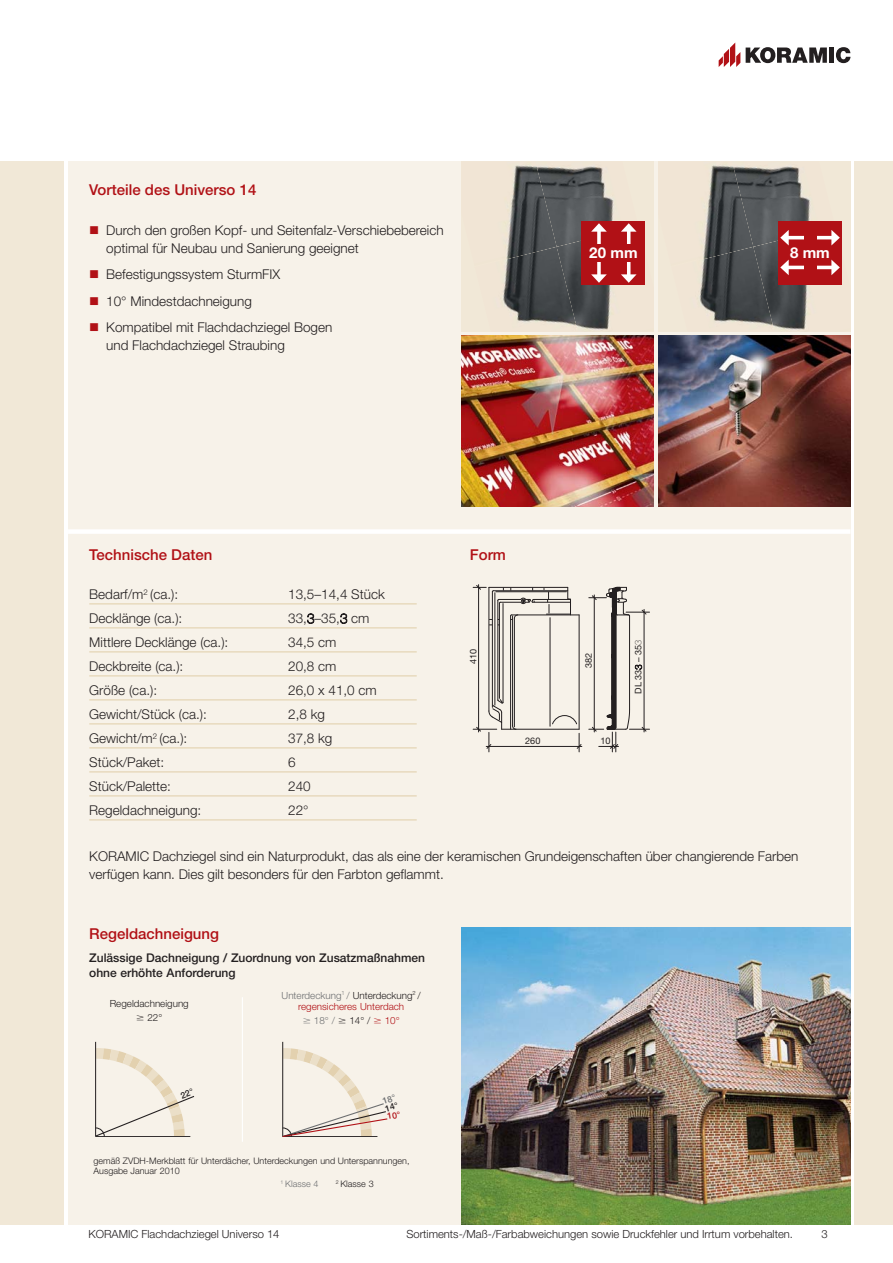
<style>
.page{position:relative;width:893px;height:1263px;background:#fff}
.page>*{position:absolute;margin:0;border:0;box-sizing:border-box;transform-origin:0 0}
.t1{font:500 15px "Helvetica Neue";color:#b11116}
.t2{font:700 15px "Helvetica Neue";color:#fff}
.t3{font:300 13.5px/18px "Helvetica Neue";color:#231f20}
.t4{font:500 12px/15px "Helvetica Neue";color:#231f20}
.t5{font:300 11.25px "Helvetica Neue";color:#231f20}
.t6{font:300 9.9px/10.9px "Helvetica Neue";color:#b11116;text-align:center}
.t7{font:300 9.9px "Helvetica Neue";color:#231f20}
.t8{font:300 9.9px "Helvetica Neue";color:#6d6f71}
.t9{font:9.15px "Helvetica Neue";color:#231f20}
.t10{font:300 9px/9.8px "Helvetica Neue";color:#231f20}
.t11{font:300 9px "Helvetica Neue";color:#6d6f71}
.s1{font-family:"Helvetica Neue LTW1 G";font-weight:100}
.s2{font-family:"Mathematical Pi One";font-weight:400}
.s3{color:#6d6f71}
.s4{color:#231f20}
.s5{font-family:"Mathematical Pi One";font-weight:400;color:#231f20}
.s6{font-family:"Mathematical Pi One";font-weight:400;color:#b11116}
.s7{color:#b11116}
</style>
<div class="page">
<div style="left:855px;top:162px;width:38px;height:1063px;background:#f1e8d7"></div>
<div style="left:68px;top:162px;width:782px;height:1063px;background:#f7f2e9"></div>
<div style="left:0;top:162px;width:64px;height:1063px;background:#f1e8d7"></div>
<svg style="left:719px;top:43px;width:21px;height:24px"></svg>
<div style="left:829px;top:48px;width:5px;height:15px;background:#231f20"></div>
<svg style="left:836px;top:47px;width:14px;height:16px"></svg>
<svg style="left:746px;top:47px;width:81px;height:16px"></svg>
<svg style="left:473px;top:585px;width:13px;height:5px"></svg>
<hr style="left:478px;top:587px;width:1px;height:142px;background:#231f20">
<svg style="left:577px;top:733px;width:5px;height:19px"></svg>
<hr style="left:489px;top:746px;width:90px;height:1px;background:#231f20">
<hr style="left:489px;top:587px;width:79px;height:1px;background:#231f20">
<hr style="left:502px;top:729px;width:77px;height:1px;background:#231f20">
<hr style="left:579px;top:615px;width:1px;height:114px;background:#231f20">
<hr style="left:489px;top:587px;width:1px;height:124px;background:#231f20">
<svg style="left:589px;top:587px;width:60px;height:165px"></svg>
<hr style="left:493px;top:590px;width:75px;height:1px;background:#231f20">
<hr style="left:492px;top:592px;width:1px;height:115px;background:#231f20">
<hr style="left:495px;top:593px;width:1px;height:112px;background:#231f20">
<hr style="left:496px;top:591px;width:70px;height:1px;background:#231f20">
<hr style="left:533px;top:602px;width:37px;height:1px;background:#231f20">
<hr style="left:534px;top:599px;width:36px;height:1px;background:#231f20">
<hr style="left:498px;top:600px;width:1px;height:100px;background:#231f20">
<hr style="left:499px;top:603px;width:1px;height:95px;background:#231f20">
<hr style="left:512px;top:615px;width:58px;height:1px;background:#231f20">
<hr style="left:514px;top:618px;width:1px;height:109px;background:#231f20">
<hr style="left:512px;top:616px;width:1px;height:110px;background:#231f20">
<hr style="left:510px;top:616px;width:1px;height:113px;background:#231f20">
<hr style="left:550px;top:618px;width:1px;height:108px;background:#231f20">
<svg style="left:552px;top:715px;width:25px;height:9px"></svg>
<svg style="left:544px;top:587px;width:35px;height:28px"></svg>
<svg style="left:497px;top:598px;width:38px;height:6px"></svg>
<hr style="left:503px;top:603px;width:1px;height:99px;background:#231f20">
<svg style="left:510px;top:614px;width:8px;height:6px"></svg>
<svg style="left:489px;top:619px;width:3px;height:7px"></svg>
<svg style="left:512px;top:725px;width:4px;height:5px"></svg>
<svg style="left:473px;top:699px;width:30px;height:53px"></svg>
<div style="left:68px;top:529px;width:782px;height:5px;background:#fff"></div>
<img style="left:461px;top:927px;width:389px;height:298px">
<hr style="left:89px;top:603px;width:328px;height:1px;background:#e0cea8">
<hr style="left:89px;top:627px;width:328px;height:1px;background:#e0cea8">
<hr style="left:89px;top:651px;width:328px;height:1px;background:#e0cea8">
<hr style="left:89px;top:675px;width:328px;height:1px;background:#e0cea8">
<hr style="left:89px;top:699px;width:328px;height:1px;background:#e0cea8">
<hr style="left:89px;top:723px;width:328px;height:1px;background:#e0cea8">
<hr style="left:89px;top:747px;width:328px;height:1px;background:#e0cea8">
<hr style="left:89px;top:771px;width:328px;height:1px;background:#e0cea8">
<hr style="left:89px;top:795px;width:328px;height:1px;background:#e0cea8">
<hr style="left:89px;top:819px;width:328px;height:1px;background:#e0cea8">
<hr style="left:95px;top:1042px;width:1px;height:94px;background:#231f20">
<hr style="left:282px;top:1042px;width:1px;height:94px;background:#231f20">
<hr style="left:242px;top:997px;width:1px;height:145px;background:#fff">
<img style="left:461px;top:336px;width:193px;height:170px">
<img style="left:658px;top:336px;width:192px;height:170px">
<div style="left:461px;top:162px;width:193px;height:170px;background:#f1e8d7"></div>
<img style="left:504px;top:165px;width:31px;height:82px">
<img style="left:535px;top:166px;width:79px;height:81px">
<img style="left:503px;top:247px;width:53px;height:76px">
<img style="left:556px;top:226px;width:57px;height:104px">
<div style="left:658px;top:162px;width:192px;height:170px;background:#f1e8d7"></div>
<img style="left:702px;top:165px;width:30px;height:82px">
<img style="left:732px;top:166px;width:78px;height:81px">
<img style="left:699px;top:247px;width:54px;height:76px">
<img style="left:753px;top:226px;width:56px;height:104px">
<div style="left:581px;top:221px;width:64px;height:64px;background:#b11116"></div>
<svg style="left:597px;top:232px;width:4px;height:42px"></svg>
<svg style="left:591px;top:223px;width:16px;height:9px"></svg>
<svg style="left:591px;top:274px;width:16px;height:9px"></svg>
<hr style="left:627px;top:228px;width:3px;height:49px;background:#fff">
<svg style="left:621px;top:223px;width:16px;height:9px"></svg>
<svg style="left:621px;top:274px;width:16px;height:9px"></svg>
<div style="left:581px;top:244px;width:64px;height:17px;background:#b11116"></div>
<div style="left:778px;top:221px;width:64px;height:64px;background:#b11116"></div>
<hr style="left:786px;top:266px;width:48px;height:3px;background:#fff">
<svg style="left:780px;top:260px;width:9px;height:15px"></svg>
<svg style="left:831px;top:260px;width:9px;height:15px"></svg>
<hr style="left:786px;top:236px;width:48px;height:3px;background:#fff">
<svg style="left:780px;top:230px;width:9px;height:15px"></svg>
<svg style="left:831px;top:230px;width:9px;height:15px"></svg>
<div style="left:804px;top:221px;width:12px;height:64px;background:#b11116"></div>
<svg style="left:95px;top:1048px;width:100px;height:89px"></svg>
<svg style="left:282px;top:1048px;width:106px;height:89px"></svg>
<p class="t1" style="left:89px;top:184px;width:169px">Vorteile des Universo 14</p>
<p class="t3" style="left:106px;top:222px;width:339px">Durch den großen Kopf- und Seitenfalz-Verschiebebereich optimal für Neubau und Sanierung geeignet</p>
<p class="t3" style="left:106px;top:262px;width:228px;line-height:26.5px">Befestigungssystem SturmFIX<br>10° Mindestdachneigung<br>Kompatibel mit Flachdachziegel Bogen</p>
<p class="t3" style="left:106px;top:338px;width:180px">und Flachdachziegel Straubing</p>
<p class="t2" style="left:589px;top:248px;width:50px">20 mm</p>
<p class="t2" style="left:790px;top:248px;width:41px">8 mm</p>
<p class="t1" style="left:89px;top:549px;width:125px">Technische Daten</p>
<p class="t3" style="left:89px;top:587px;width:90px">Bedarf/m<sup>2</sup> (ca.):</p>
<p class="t3" style="left:288px;top:587px;width:98px">13,5–14,4 Stück</p>
<p class="t3" style="left:89px;top:611px;width:95px">Decklänge (ca.):</p>
<p class="t3" style="left:288px;top:611px;width:83px">33,<span class="s1">3</span>–35,<span class="s1">3</span> cm</p>
<p class="t3" style="left:89px;top:635px;width:141px">Mittlere Decklänge (ca.):</p>
<p class="t3" style="left:288px;top:635px;width:50px">34,5 cm</p>
<p class="t3" style="left:89px;top:659px;width:96px">Deckbreite (ca.):</p>
<p class="t3" style="left:288px;top:659px;width:50px">20,8 cm</p>
<p class="t3" style="left:89px;top:683px;width:69px">Größe (ca.):</p>
<p class="t3" style="left:288px;top:683px;width:90px">26,0 x 41,0 cm</p>
<p class="t3" style="left:89px;top:707px;width:119px">Gewicht/Stück (ca.):</p>
<p class="t3" style="left:288px;top:707px;width:38px">2,8 kg</p>
<p class="t3" style="left:89px;top:731px;width:100px">Gewicht/m<sup>2</sup> (ca.):</p>
<p class="t3" style="left:288px;top:731px;width:46px">37,8 kg</p>
<p class="t3" style="left:89px;top:755px;width:77px">Stück/Paket:</p>
<p class="t3" style="left:288px;top:755px;width:9px">6</p>
<p class="t3" style="left:89px;top:779px;width:83px">Stück/Palette:</p>
<p class="t3" style="left:288px;top:779px;width:24px">240</p>
<p class="t3" style="left:89px;top:803px;width:114px">Regeldachneigung:</p>
<p class="t3" style="left:288px;top:803px;width:22px">22°</p>
<p class="t1" style="left:470px;top:549px;width:38px">Form</p>
<p class="t9" style="left:470px;top:664px;width:17px;rotate:-90deg">410</p>
<p class="t9" style="left:585px;top:668px;width:17px;rotate:-90deg">382</p>
<p class="t9" style="left:525px;top:738px;width:17px">260</p>
<p class="t9" style="left:600px;top:738px;width:12px">10</p>
<p class="t9" style="left:635px;top:694px;width:56px;rotate:-90deg">DL 33<span class="s1">3</span> – 35<span class="s1">3</span></p>
<p class="t3" style="left:89px;top:848px;width:711px">KORAMIC Dachziegel sind ein Naturprodukt, das als eine der keramischen Grundeigenschaften über changierende Farben verfügen kann. Dies gilt besonders für den Farbton geflammt.</p>
<p class="t1" style="left:89px;top:928px;width:131px">Regeldachneigung</p>
<p class="t4" style="left:89px;top:951px;width:337px">Zulässige Dachneigung / Zuordnung von Zusatzmaßnahmen ohne erhöhte Anforderung</p>
<p class="t7" style="left:110px;top:1000px;width:81px">Regeldachneigung</p>
<p class="t7" style="left:136px;top:1014px;width:28px"><span class="s2">-</span> 22°</p>
<p class="t6" style="left:282px;top:990px;width:141px"><span class="s3">Unterdeckung</span><sup>1</sup> <span class="s3">/</span> <span class="s4">Unterdeckung</span><sup>2</sup> <span class="s4">/ </span>regensicheres Unterdach</p>
<p class="t8" style="left:303px;top:1017px;width:98px"><span class="s2">-</span> 18° / <span class="s5">-</span> <span class="s4">14° /</span> <span class="s6">-</span> <span class="s7">10°</span></p>
<p class="t10" style="left:94px;top:1156px;width:318px">gemäß ZVDH-Merkblatt für Unterdächer, Unterdeckungen und Unterspannungen,<br>Ausgabe Januar 2010</p>
<p class="t11" style="left:281px;top:1181px;width:39px"><sup>1</sup> Klasse 4</p>
<p class="t10" style="left:336px;top:1180px;width:39px"><sup>2</sup> Klasse 3</p>
<p class="t5" style="left:88px;top:1229px;width:193px">KORAMIC Flachdachziegel Universo 14</p>
<p class="t5" style="left:821px;top:1229px;width:8px">3</p>
<p class="t5" style="left:406px;top:1229px;width:388px">Sortiments-/Maß-/Farbabweichungen sowie Druckfehler und Irrtum vorbehalten.</p>
</div>
